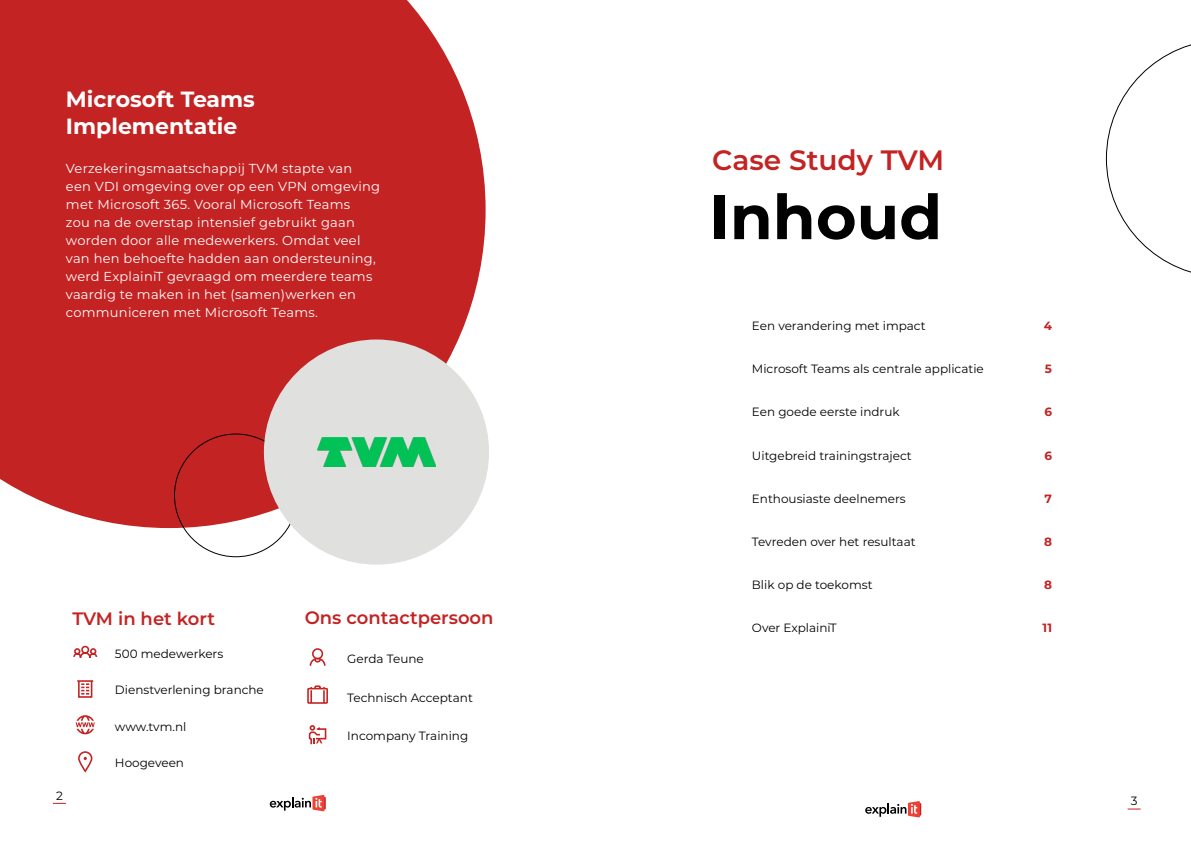
<style>
.page{position:relative;width:1191px;height:842px;background:#fff}
.page>*{position:absolute;margin:0;border:0;box-sizing:border-box;transform-origin:0 0}
.t1{font:700 62px "Montserrat";color:#000}
.t2{font:600 28px "Montserrat";color:#c42323}
.t3{font:700 22px/26.4px "Montserrat";color:#fff}
.t4{font:600 18px "Montserrat";color:#c42323}
.t5{font:13px/18px "Montserrat";letter-spacing:.02em;color:#fff}
.t6{font:12px "Montserrat";color:#000}
.t7{font:700 12px "Montserrat";color:#c42323}
</style>
<div class="page">
<svg style="left:53px;top:803px;width:13px;height:1px"></svg>
<svg style="left:270px;top:795px;width:56px;height:16px"></svg>
<svg style="left:1127px;top:809px;width:13px;height:1px"></svg>
<svg style="left:865px;top:801px;width:56px;height:16px"></svg>
<svg style="left:1106px;top:44px;width:85px;height:229px"></svg>
<div style="left:0;top:0;width:485px;height:528px;background:#c42323"></div>
<div style="left:264px;top:339px;width:225px;height:226px;background:#e0e0df;border-radius:50%"></div>
<img style="left:317px;top:438px;width:118px;height:28px">
<svg style="left:73px;top:645px;width:25px;height:13px"></svg>
<svg style="left:309px;top:648px;width:17px;height:18px"></svg>
<div style="left:78px;top:751px;width:14px;height:21px;border:2px solid #c42323;border-radius:6px"></div>
<div style="left:78px;top:680px;width:14px;height:18px;border:2px solid #c42323"></div>
<svg style="left:77px;top:680px;width:16px;height:15px"></svg>
<svg style="left:307px;top:685px;width:21px;height:19px"></svg>
<svg style="left:308px;top:725px;width:19px;height:20px"></svg>
<svg style="left:76px;top:715px;width:19px;height:19px"></svg>
<h3 class="t3" style="left:66px;top:85px;width:191px">Microsoft Teams<br>Implementatie</h3>
<p class="t5" style="left:66px;top:159px;width:316px">Verzekeringsmaatschappij TVM stapte van een VDI omgeving over op een VPN omgeving met Microsoft 365. Vooral Microsoft Teams<br>zou na de overstap intensief gebruikt gaan worden door alle medewerkers. Omdat veel van hen behoefte hadden aan ondersteuning, werd ExplainiT gevraagd om meerdere teams vaardig te maken in het (samen)werken en communiceren met Microsoft Teams.</p>
<h3 class="t4" style="left:72px;top:606px;width:144px">TVM in het kort</h3>
<h3 class="t4" style="left:305px;top:605px;width:190px">Ons contactpersoon</h3>
<p class="t6" style="left:56px;top:787px;width:8px">2</p>
<p class="t6" style="left:115px;top:645px;width:110px">500 medewerkers</p>
<p class="t6" style="left:115px;top:682px;width:150px">Dienstverlening branche</p>
<p class="t6" style="left:115px;top:718px;width:73px">www.tvm.nl</p>
<p class="t6" style="left:115px;top:755px;width:71px">Hoogeveen</p>
<p class="t6" style="left:347px;top:650px;width:78px">Gerda Teune</p>
<p class="t6" style="left:347px;top:689px;width:127px">Technisch Acceptant</p>
<p class="t6" style="left:347px;top:728px;width:122px">Incompany Training</p>
<h2 class="t2" style="left:712px;top:140px;width:233px">Case Study TVM</h2>
<h1 class="t1" style="left:709px;top:172px;width:234px">Inhoud</h1>
<p class="t6" style="left:752px;top:317px;width:175px">Een verandering met impact</p>
<p class="t6" style="left:752px;top:361px;width:233px">Microsoft Teams als centrale applicatie</p>
<p class="t6" style="left:752px;top:404px;width:149px">Een goede eerste indruk</p>
<p class="t6" style="left:752px;top:447px;width:161px">Uitgebreid trainingstraject</p>
<p class="t6" style="left:752px;top:490px;width:155px">Enthousiaste deelnemers</p>
<p class="t6" style="left:752px;top:533px;width:165px">Tevreden over het resultaat</p>
<p class="t6" style="left:752px;top:577px;width:122px">Blik op de toekomst</p>
<p class="t6" style="left:752px;top:620px;width:86px">Over ExplainiT</p>
<p class="t7" style="left:1043px;top:317px;width:10px">4</p>
<p class="t7" style="left:1045px;top:360px;width:9px">5</p>
<p class="t7" style="left:1044px;top:403px;width:9px">6</p>
<p class="t7" style="left:1044px;top:447px;width:9px">6</p>
<p class="t7" style="left:1044px;top:490px;width:9px">7</p>
<p class="t7" style="left:1044px;top:533px;width:9px">8</p>
<p class="t7" style="left:1044px;top:576px;width:9px">8</p>
<p class="t7" style="left:1042px;top:619px;width:11px">11</p>
<p class="t6" style="left:1131px;top:793px;width:8px">3</p>
</div>
